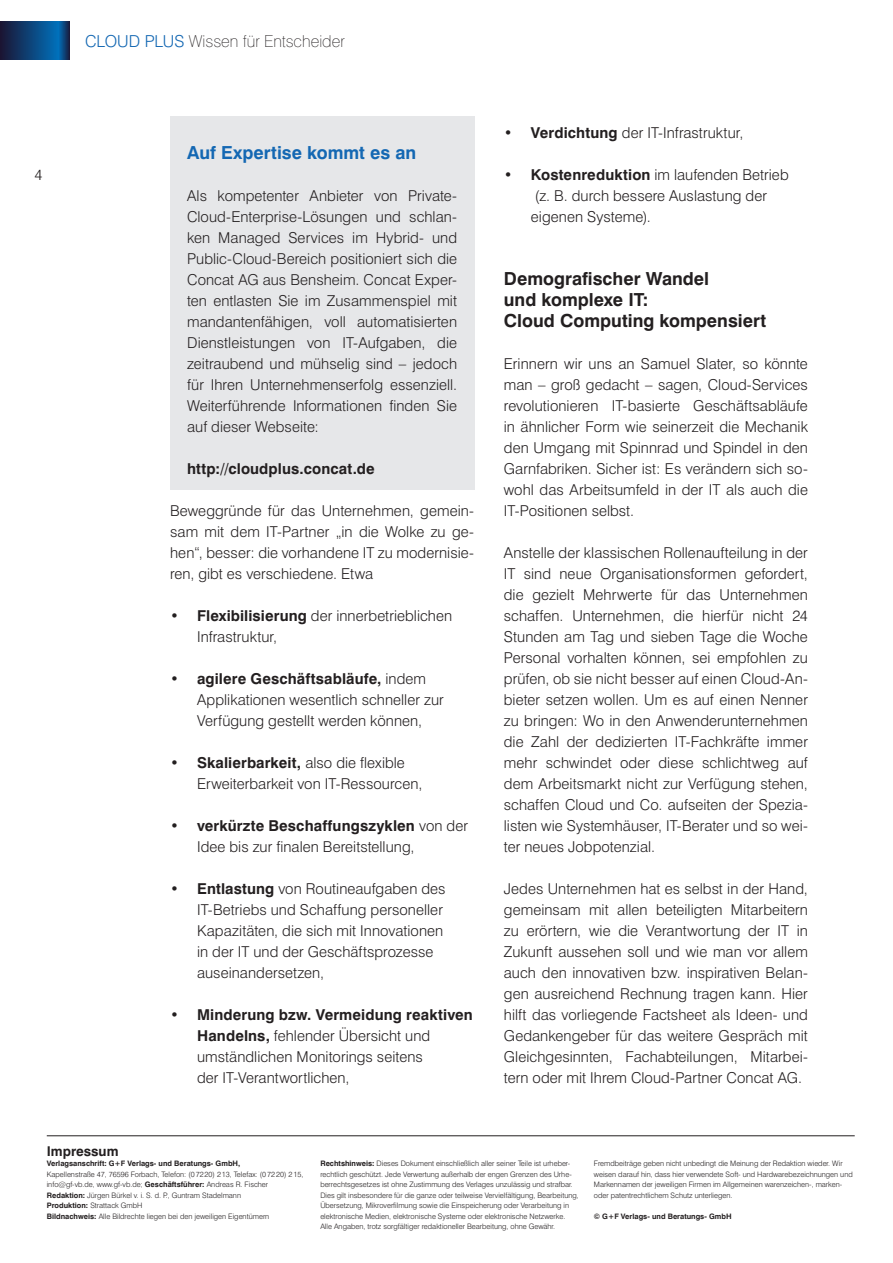
<style>
.page{position:relative;width:893px;height:1263px;background:#fff}
.page>*{position:absolute;margin:0;border:0;box-sizing:border-box;transform-origin:0 0}
.t1{font:700 18px/21px "Swiss 721 BT";color:#231f20}
.t2{font:700 18px "Swiss 721 BT";color:#1468b3}
.t3{font:100 16.5px "Swiss 721 BT";color:#231f20}
.t4{font:300 15px/21px "Swiss 721 BT";letter-spacing:.005em;color:#231f20}
.t5{font:700 15px "Swiss 721 BT";letter-spacing:.01em;color:#231f20}
.t6{font:700 13.5px "Swiss 721 BT";color:#231f20}
.t7{font:300 7.5px/10.5px "Swiss 721 BT";color:#231f20}
.t8{font:700 7.5px "Swiss 721 BT";color:#231f20}
.s1{font-weight:300;color:#1468b3}
.s2{font-weight:700}
</style>
<div class="page">
<svg style="left:0;top:21px;width:69px;height:39px;background:#0d4277"></svg>
<div style="left:170px;top:117px;width:304px;height:373px;background:#e6e7e9"></div>
<hr style="left:47px;top:1135px;width:808px;height:1px;background:#231f20">
<p class="t4" style="left:35px;top:164px;width:9px">4</p>
<p class="t3" style="left:85px;top:31px;width:261px"><span class="s1">CLOUD PLUS</span> Wissen für Entscheider</p>
<p class="t2" style="left:187px;top:142px;width:231px">Auf Expertise kommt es an</p>
<p class="t4" style="left:187px;top:185px;width:272px;text-align:justify">Als kompetenter Anbieter von Private-Cloud-Enterprise-Lösungen und schlan&shy;ken Managed Services im Hybrid- und Public-Cloud-Bereich positioniert sich die Concat AG aus Bensheim. Concat Exper&shy;ten entlasten Sie im Zusammenspiel mit mandantenfähigen, voll automatisierten Dienstleistungen von IT-Aufgaben, die zeitraubend und mühselig sind – jedoch für Ihren Unternehmenserfolg essenziell.<br>Weiterführende Informationen finden Sie auf dieser Webseite:</p>
<p class="t5" style="left:187px;top:460px;width:189px">http://cloudplus.concat.de</p>
<p class="t4" style="left:170px;top:500px;width:306px;text-align:justify">Beweggründe für das Unternehmen, gemein&shy;sam mit dem IT-Partner „in die Wolke zu ge&shy;hen“, besser: die vorhandene IT zu modernisie&shy;ren, gibt es verschiedene. Etwa</p>
<p class="t4" style="left:197px;top:605px;width:257px;text-indent:-27px"><span class="s2">• Flexibilisierung</span> der innerbetrieblichen<br>Infrastruktur,</p>
<p class="t4" style="left:197px;top:668px;width:248px;text-indent:-27px"><span class="s2">• agilere Geschäftsabläufe,</span> indem<br>Applikationen wesentlich schneller zur<br>Verfügung gestellt werden können,</p>
<p class="t4" style="left:197px;top:752px;width:227px;text-indent:-27px"><span class="s2">• Skalierbarkeit,</span> also die flexible<br>Erweiterbarkeit von IT-Ressourcen,</p>
<p class="t4" style="left:197px;top:815px;width:272px;text-indent:-27px"><span class="s2">• verkürzte Beschaffungszyklen</span> von der<br>Idee bis zur finalen Bereitstellung,</p>
<p class="t4" style="left:197px;top:878px;width:250px;text-indent:-27px"><span class="s2">• Entlastung</span> von Routineaufgaben des IT-Betriebs und Schaffung personeller Kapazitäten, die sich mit Innovationen in der IT und der Geschäftsprozesse auseinandersetzen,</p>
<p class="t4" style="left:197px;top:1004px;width:277px;text-indent:-27px"><span class="s2">• Minderung bzw. Vermeidung reaktiven Handelns,</span> fehlender Übersicht und umständlichen Monitorings seitens<br>der IT-Verantwortlichen,</p>
<p class="t4" style="left:504px;top:122px;width:241px"><span class="s2">• Verdichtung</span> der IT-Infrastruktur,</p>
<p class="t4" style="left:531px;top:164px;width:259px;text-indent:-27px"><span class="s2">• Kostenreduktion</span> im laufenden Betrieb (z. B. durch bessere Auslastung der eigenen Systeme).</p>
<p class="t1" style="left:504px;top:268px;width:264px">Demografischer Wandel<br>und komplexe IT:<br>Cloud Computing kompensiert</p>
<p class="t4" style="left:504px;top:353px;width:306px;text-align:justify">Erinnern wir uns an Samuel Slater, so könnte man – groß gedacht – sagen, Cloud-Services revolutionieren IT-basierte Geschäftsabläufe in ähnlicher Form wie seinerzeit die Mechanik den Umgang mit Spinnrad und Spindel in den Garnfabriken. Sicher ist: Es verändern sich so&shy;wohl das Arbeitsumfeld in der IT als auch die IT-Positionen selbst.</p>
<p class="t4" style="left:504px;top:542px;width:306px;text-align:justify">Anstelle der klassischen Rollenaufteilung in der IT sind neue Organisationsformen gefordert, die gezielt Mehrwerte für das Unternehmen schaffen. Unternehmen, die hierfür nicht 24<br>Stunden am Tag und sieben Tage die Woche Personal vorhalten können, sei empfohlen zu prüfen, ob sie nicht besser auf einen Cloud-An&shy;bieter setzen wollen. Um es auf einen Nenner zu bringen: Wo in den Anwenderunternehmen die Zahl der dedizierten IT-Fachkräfte immer mehr schwindet oder diese schlichtweg auf dem Arbeitsmarkt nicht zur Verfügung stehen, schaffen Cloud und Co. aufseiten der Spezia&shy;listen wie Systemhäuser, IT-Berater und so wei&shy;ter neues Jobpotenzial.</p>
<p class="t4" style="left:504px;top:878px;width:306px;text-align:justify">Jedes Unternehmen hat es selbst in der Hand, gemeinsam mit allen beteiligten Mitarbeitern zu erörtern, wie die Verantwortung der IT in Zukunft aussehen soll und wie man vor allem auch den innovativen bzw. inspirativen Belan&shy;gen ausreichend Rechnung tragen kann. Hier hilft das vorliegende Factsheet als Ideen- und Gedankengeber für das weitere Gespräch mit Gleichgesinnten, Fachabteilungen, Mitarbei&shy;tern oder mit Ihrem Cloud-Partner Concat AG.</p>
<p class="t6" style="left:47px;top:1143px;width:73px">Impressum</p>
<p class="t8" style="left:47px;top:1159px;width:195px">Verlagsanschrift: G+F Verlags- und Beratungs- GmbH,</p>
<p class="t7" style="left:47px;top:1169px;width:258px">Kapellenstraße 47, 76596 Forbach, Telefon: (07220) 213, Telefax: (07220) 215, info@gf-vb.de, www.gf-vb.de; <span class="s2">Geschäftsführer:</span> Andreas R. Fischer <span class="s2">Redaktion:</span> Jürgen Bürkel v. i. S. d. P., Guntram Stadelmann<br><span class="s2">Produktion:</span> Strattack GmbH<br><span class="s2">Bildnachweis:</span> Alle Bildrechte liegen bei den jeweiligen Eigentümern</p>
<p class="t7" style="left:320px;top:1158px;width:260px"><span class="s2">Rechtshinweis:</span> Dieses Dokument einschließlich aller seiner Teile ist urheber&shy;rechtlich geschützt. Jede Verwertung außerhalb der engen Grenzen des Urhe&shy;berrechtsgesetzes ist ohne Zustimmung des Verlages unzulässig und strafbar.<br>Dies gilt insbesondere für die ganze oder teilweise Vervielfältigung, Bearbeitung, Übersetzung, Mikroverfilmung sowie die Einspeicherung oder Verarbeitung in elektronische Medien, elektronische Systeme oder elektronische Netzwerke.<br>Alle Angaben, trotz sorgfältiger redaktioneller Bearbeitung, ohne Gewähr.</p>
<p class="t7" style="left:594px;top:1158px;width:260px">Fremdbeiträge geben nicht unbedingt die Meinung der Redaktion wieder. Wir weisen darauf hin, dass hier verwendete Soft- und Hardwarebezeichnungen und Markennamen der jeweiligen Firmen im Allgemeinen warenzeichen-, marken&shy;oder patentrechtlichem Schutz unterliegen.</p>
<p class="t8" style="left:594px;top:1211px;width:139px">© G+F Verlags- und Beratungs- GmbH</p>
</div>
